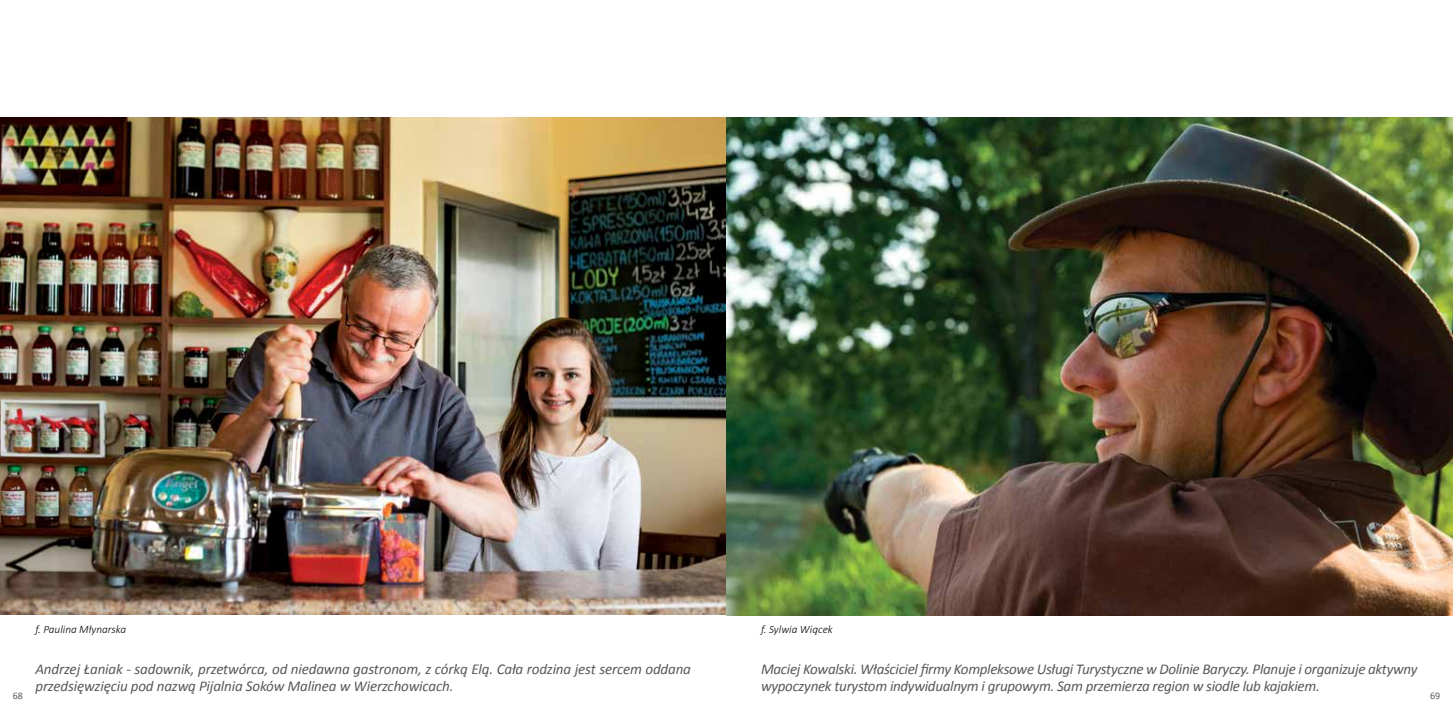
<style>
.page{position:relative;width:1453px;height:727px;background:#fff}
.page>*{position:absolute;margin:0;border:0;box-sizing:border-box;transform-origin:0 0}
.t1{font:italic 15px/17.5px "Calibri";letter-spacing:-.02em;color:#58595b}
.t2{font:italic 300 11.25px "Calibri";color:#000}
.t3{font:10px "Calibri";color:#58595b}
</style>
<div class="page">
<img style="left:0;top:117px;width:1453px;height:498px">
<p class="t2" style="left:35px;top:621px;width:92px">f. Paulina Młynarska</p>
<p class="t1" style="left:35px;top:659px;width:657px">Andrzej Łaniak - sadownik, przetwórca, od niedawna gastronom, z córką Elą. Cała rodzina jest sercem oddana przedsięwzięciu pod nazwą Pijalnia Soków Malinea w Wierzchowicach.</p>
<p class="t2" style="left:761px;top:621px;width:73px">f. Sylwia Wiącek</p>
<p class="t1" style="left:761px;top:659px;width:658px">Maciej Kowalski. Właściciel firmy Kompleksowe Usługi Turystyczne w Dolinie Baryczy. Planuje i organizuje aktywny wypoczynek turystom indywidualnym i grupowym. Sam przemierza region w siodle lub kajakiem.</p>
<p class="t3" style="left:13px;top:689px;width:12px">68</p>
<p class="t3" style="left:1430px;top:689px;width:12px">69</p>
</div>
